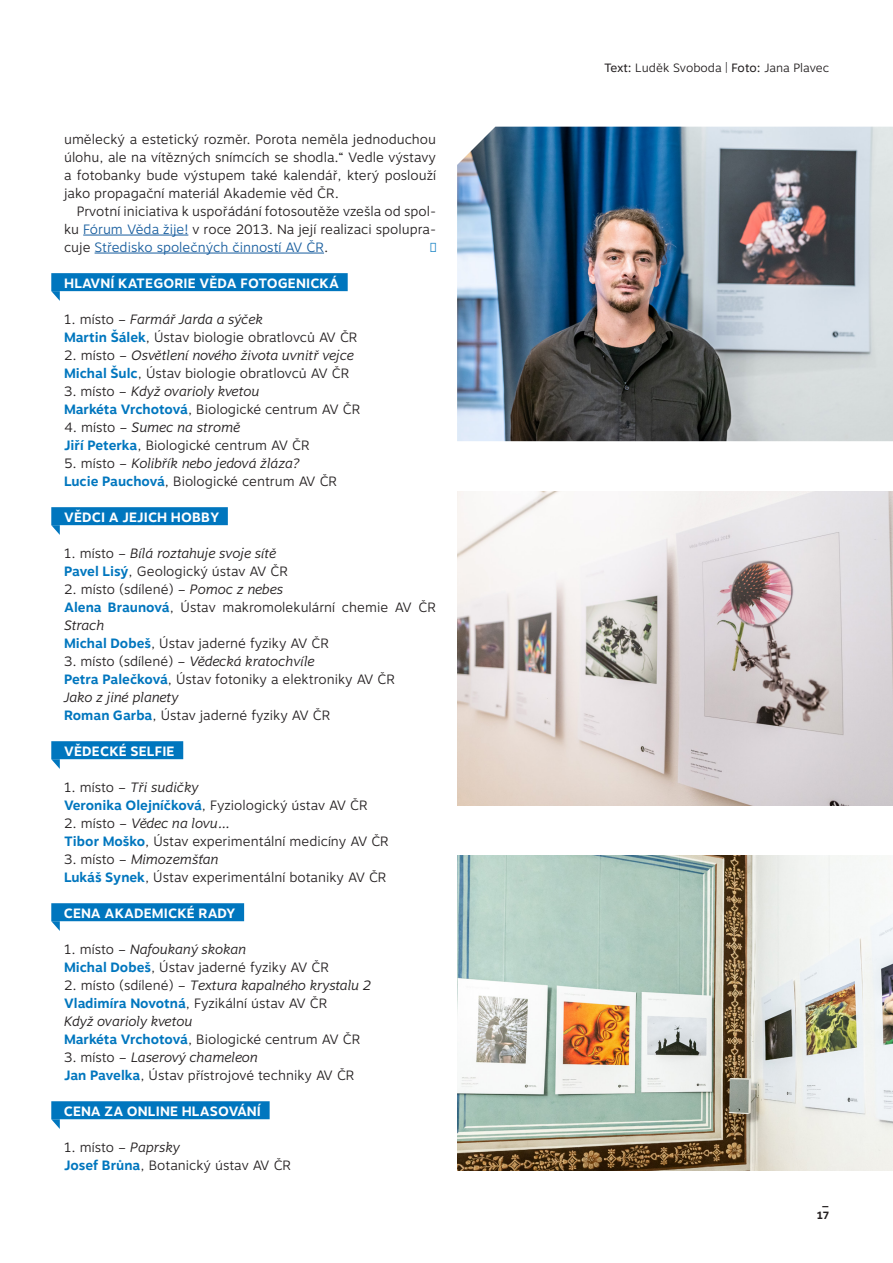
<style>
.page{position:relative;width:893px;height:1263px;background:#fff}
.page>*{position:absolute;margin:0;border:0;box-sizing:border-box;transform-origin:0 0}
.Otázka{font:300 13.5px/18px "Motiva Sans";color:#231f20;text-align:justify}
.Otázka-2{font:italic 300 13.5px "Motiva Sans";color:#231f20}
.REAGUJE_krátké_zpráv{font:700 13.5px "Motiva Sans";letter-spacing:.01em;color:#fff}
.t1{font:300 12px "Motiva Sans";color:#231f20}
.t2{font:700 10.5px "Motiva Sans";color:#231f20}
.s1{color:#175d9e}
.s2{font-style:normal}
.s3{font-weight:700;color:#0076be}
.s4{font-style:italic}
.s5{font-weight:400}
</style>
<div class="page">
<hr style="left:83px;top:235px;width:105px;height:1px;background:#175d9e">
<hr style="left:95px;top:253px;width:229px;height:1px;background:#175d9e">
<div style="left:51px;top:273px;width:297px;height:18px;background:#0076be"></div>
<div style="left:51px;top:507px;width:177px;height:18px;background:#0076be"></div>
<div style="left:51px;top:741px;width:132px;height:18px;background:#0076be"></div>
<div style="left:51px;top:903px;width:193px;height:18px;background:#0076be"></div>
<div style="left:51px;top:1101px;width:219px;height:18px;background:#0076be"></div>
<svg style="left:51px;top:291px;width:9px;height:10px"></svg>
<svg style="left:51px;top:525px;width:9px;height:10px"></svg>
<svg style="left:51px;top:759px;width:9px;height:10px"></svg>
<svg style="left:51px;top:921px;width:9px;height:10px"></svg>
<svg style="left:51px;top:1119px;width:9px;height:10px"></svg>
<img style="left:457px;top:127px;width:436px;height:314px">
<img style="left:457px;top:491px;width:436px;height:315px">
<img style="left:457px;top:856px;width:436px;height:314px">
<p class="Otázka" style="left:64px;top:130px;width:374px">umělecký a estetický rozměr. Porota neměla jednoduchou úlohu, ale na vítězných snímcích se shodla.“ Vedle výstavy a fotobanky bude výstupem také kalendář, který poslouží jako propagační materiál Akademie věd ČR.</p>
<p class="Otázka" style="left:64px;top:202px;width:374px;text-indent:13px">Prvotní iniciativa k uspořádání fotosoutěže vzešla od spol&shy;ku <span class="s1">Fórum Věda žije!</span> v roce 2013. Na její realizaci spolupra&shy;cuje <span class="s1">Středisko společných činností AV ČR</span>.</p>
<p class="REAGUJE_krátké_zpráv" style="left:64px;top:273px;width:276px">HLAVNÍ KATEGORIE VĚDA FOTOGENICKÁ</p>
<p class="Otázka-2" style="left:64px;top:309px;width:200px"><span class="s2">1. místo –</span> Farmář Jarda a sýček</p>
<p class="Otázka" style="left:64px;top:328px;width:295px"><span class="s3">Martin Šálek</span>, Ústav biologie obratlovců AV ČR</p>
<p class="Otázka-2" style="left:64px;top:345px;width:291px"><span class="s2">2. místo –</span> Osvětlení nového života uvnitř vejce</p>
<p class="Otázka" style="left:64px;top:364px;width:287px"><span class="s3">Michal Šulc</span>, Ústav biologie obratlovců AV ČR</p>
<p class="Otázka-2" style="left:64px;top:381px;width:197px"><span class="s2">3. místo –</span> Když ovarioly kvetou</p>
<p class="Otázka" style="left:64px;top:400px;width:298px"><span class="s3">Markéta Vrchotová</span>, Biologické centrum AV ČR</p>
<p class="Otázka-2" style="left:64px;top:417px;width:178px"><span class="s2">4. místo –</span> Sumec na stromě</p>
<p class="Otázka" style="left:64px;top:436px;width:247px"><span class="s3">Jiří Peterka</span>, Biologické centrum AV ČR</p>
<p class="Otázka-2" style="left:64px;top:453px;width:237px"><span class="s2">5. místo –</span> Kolibřík nebo jedová žláza?</p>
<p class="Otázka" style="left:64px;top:472px;width:275px"><span class="s3">Lucie Pauchová</span>, Biologické centrum AV ČR</p>
<p class="REAGUJE_krátké_zpráv" style="left:64px;top:507px;width:157px">VĚDCI A JEJICH HOBBY</p>
<p class="Otázka-2" style="left:64px;top:543px;width:214px"><span class="s2">1. místo –</span> Bílá roztahuje svoje sítě</p>
<p class="Otázka" style="left:64px;top:562px;width:226px"><span class="s3">Pavel Lisý</span>, Geologický ústav AV ČR</p>
<p class="Otázka" style="left:64px;top:580px;width:220px">2. místo (sdílené) – <span class="s4">Pomoc z nebes</span></p>
<p class="Otázka" style="left:64px;top:598px;width:374px"><span class="s3">Alena Braunová</span>, Ústav makromolekulární chemie AV ČR<br><span class="s4">Strach</span></p>
<p class="Otázka" style="left:64px;top:634px;width:266px"><span class="s3">Michal Dobeš</span>, Ústav jaderné fyziky AV ČR</p>
<p class="Otázka-2" style="left:64px;top:651px;width:252px"><span class="s2">3. místo (sdílené) –</span> Vědecká kratochvíle</p>
<p class="Otázka" style="left:64px;top:670px;width:333px"><span class="s3">Petra Palečková</span>, Ústav fotoniky a elektroniky AV ČR</p>
<p class="Otázka-2" style="left:64px;top:687px;width:116px">Jako z jiné planety</p>
<p class="Otázka" style="left:64px;top:706px;width:268px"><span class="s3">Roman Garba</span>, Ústav jaderné fyziky AV ČR</p>
<p class="REAGUJE_krátké_zpráv" style="left:64px;top:741px;width:112px">VĚDECKÉ SELFIE</p>
<p class="Otázka-2" style="left:64px;top:777px;width:136px"><span class="s2">1. místo –</span> Tři sudičky</p>
<p class="Otázka" style="left:64px;top:796px;width:305px"><span class="s3">Veronika Olejníčková</span>, Fyziologický ústav AV ČR</p>
<p class="Otázka-2" style="left:64px;top:813px;width:167px"><span class="s2">2. místo –</span> Vědec na lovu…</p>
<p class="Otázka" style="left:64px;top:832px;width:326px"><span class="s3">Tibor Moško</span>, Ústav experimentální medicíny AV ČR</p>
<p class="Otázka-2" style="left:64px;top:849px;width:156px"><span class="s2">3. místo –</span> Mimozemšťan</p>
<p class="Otázka" style="left:64px;top:868px;width:324px"><span class="s3">Lukáš Synek</span>, Ústav experimentální botaniky AV ČR</p>
<p class="REAGUJE_krátké_zpráv" style="left:64px;top:903px;width:173px">CENA AKADEMICKÉ RADY</p>
<p class="Otázka-2" style="left:64px;top:939px;width:184px"><span class="s2">1. místo –</span> Nafoukaný skokan</p>
<p class="Otázka" style="left:64px;top:958px;width:266px"><span class="s3">Michal Dobeš</span>, Ústav jaderné fyziky AV ČR</p>
<p class="Otázka-2" style="left:64px;top:975px;width:309px"><span class="s2">2. místo (sdílené) –</span> Textura kapalného krystalu 2</p>
<p class="Otázka" style="left:64px;top:994px;width:265px"><span class="s3">Vladimíra Novotná</span>, Fyzikální ústav AV ČR</p>
<p class="Otázka-2" style="left:64px;top:1011px;width:130px">Když ovarioly kvetou</p>
<p class="Otázka" style="left:64px;top:1030px;width:298px"><span class="s3">Markéta Vrchotová</span>, Biologické centrum AV ČR</p>
<p class="Otázka-2" style="left:64px;top:1047px;width:196px"><span class="s2">3. místo –</span> Laserový chameleon</p>
<p class="Otázka" style="left:64px;top:1066px;width:292px"><span class="s3">Jan Pavelka</span>, Ústav přístrojové techniky AV ČR</p>
<p class="REAGUJE_krátké_zpráv" style="left:64px;top:1101px;width:199px">CENA ZA ONLINE HLASOVÁNÍ</p>
<p class="Otázka" style="left:64px;top:1138px;width:117px">1. místo – <span class="s4">Paprsky</span></p>
<p class="Otázka" style="left:64px;top:1156px;width:229px"><span class="s3">Josef Brůna</span>, Botanický ústav AV ČR</p>
<p class="t1" style="left:604px;top:59px;width:226px"><span class="s5">Text:</span> Luděk Svoboda | <span class="s5">Foto:</span> Jana Plavec</p>
<p class="t2" style="left:822px;top:1194px;width:9px">_</p>
<p class="t2" style="left:817px;top:1207px;width:14px">17</p>
</div>
